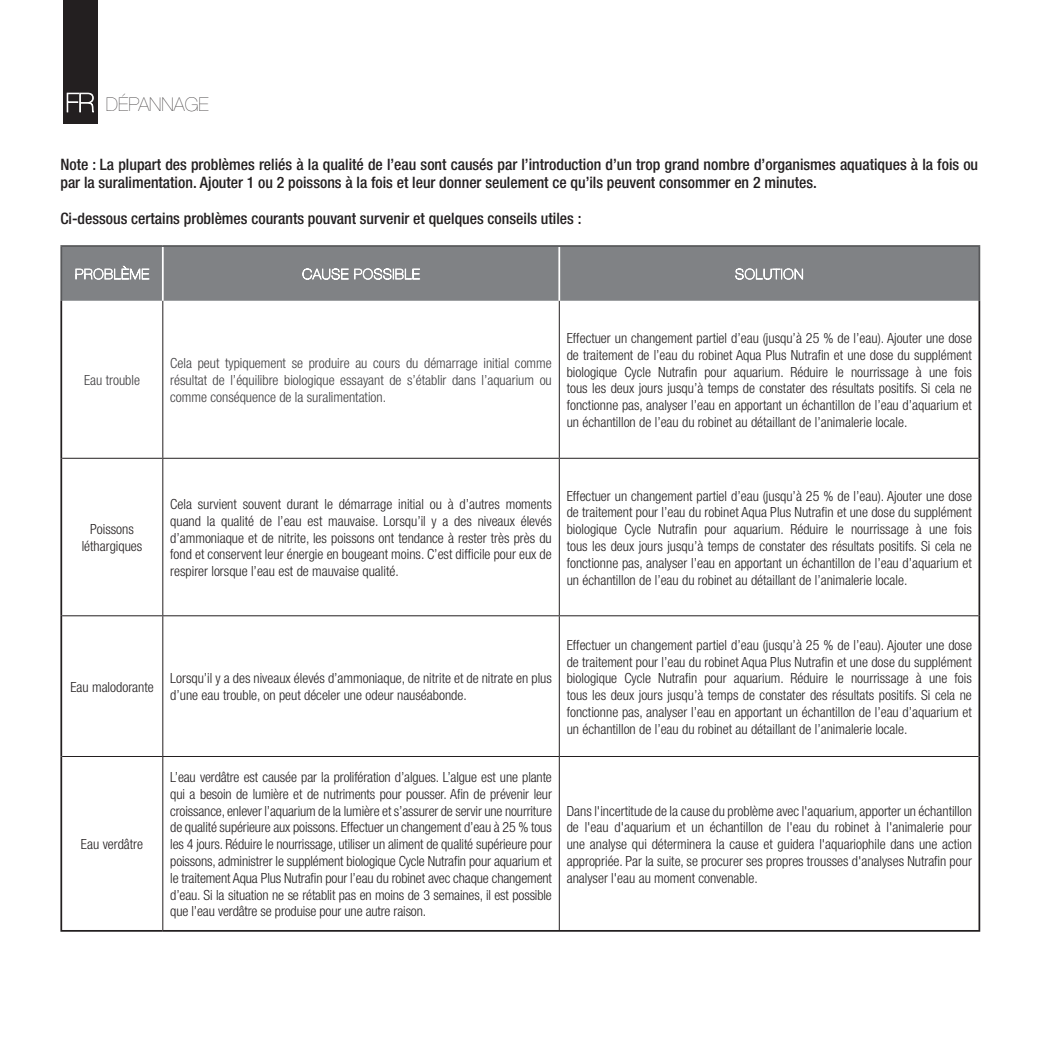
<style>
.page{position:relative;width:1042px;height:1042px;background:#fff}
.page>*{position:absolute;margin:0;border:0;box-sizing:border-box;transform-origin:0 0}
.t1{font:200 19.07px "Helvetica Neue";color:#231f20}
.t2{font:500 condensed 15.75px/17.8px "Helvetica Neue";color:#231f20}
.t3{font:300 condensed 14px/16.8px "Helvetica Neue";color:#231f20;text-align:justify}
.t4{font:300 condensed 14px/16.8px "Helvetica Neue";color:#3e3d3f;text-align:justify}
.s1{font-size:26.25px;color:#fff}
</style>
<div class="page">
<div style="left:62px;top:247px;width:916px;height:54px;background:#808285"></div>
<hr style="left:162px;top:301px;width:1px;height:157px;background:#231f20">
<hr style="left:559px;top:301px;width:1px;height:157px;background:#231f20">
<hr style="left:62px;top:458px;width:101px;height:1px;background:#231f20">
<hr style="left:163px;top:458px;width:396px;height:1px;background:#231f20">
<hr style="left:162px;top:459px;width:1px;height:156px;background:#231f20">
<hr style="left:559px;top:458px;width:419px;height:1px;background:#231f20">
<hr style="left:559px;top:459px;width:1px;height:156px;background:#231f20">
<hr style="left:62px;top:615px;width:101px;height:1px;background:#231f20">
<hr style="left:163px;top:615px;width:396px;height:1px;background:#231f20">
<hr style="left:162px;top:616px;width:1px;height:140px;background:#231f20">
<hr style="left:559px;top:615px;width:419px;height:1px;background:#231f20">
<hr style="left:559px;top:616px;width:1px;height:140px;background:#231f20">
<hr style="left:62px;top:756px;width:101px;height:1px;background:#231f20">
<hr style="left:163px;top:756px;width:396px;height:1px;background:#231f20">
<hr style="left:162px;top:757px;width:1px;height:173px;background:#231f20">
<hr style="left:559px;top:756px;width:419px;height:1px;background:#231f20">
<hr style="left:559px;top:757px;width:1px;height:173px;background:#231f20">
<hr style="left:162px;top:247px;width:2px;height:54px;background:#fff">
<hr style="left:558px;top:247px;width:2px;height:54px;background:#fff">
<hr style="left:60px;top:245px;width:103px;height:2px;background:#58595b">
<hr style="left:60px;top:247px;width:2px;height:54px;background:#58595b">
<hr style="left:163px;top:245px;width:817px;height:2px;background:#58595b">
<hr style="left:978px;top:247px;width:2px;height:54px;background:#58595b">
<hr style="left:60px;top:301px;width:2px;height:157px;background:#231f20">
<hr style="left:978px;top:301px;width:2px;height:157px;background:#231f20">
<hr style="left:60px;top:458px;width:2px;height:158px;background:#231f20">
<hr style="left:978px;top:458px;width:2px;height:158px;background:#231f20">
<hr style="left:60px;top:616px;width:2px;height:140px;background:#231f20">
<hr style="left:978px;top:616px;width:2px;height:140px;background:#231f20">
<hr style="left:60px;top:756px;width:2px;height:174px;background:#231f20">
<hr style="left:978px;top:756px;width:2px;height:174px;background:#231f20">
<hr style="left:60px;top:930px;width:103px;height:2px;background:#231f20">
<hr style="left:163px;top:930px;width:817px;height:2px;background:#231f20">
<svg style="left:75px;top:268px;width:18px;height:12px"></svg>
<div style="left:94px;top:269px;width:9px;height:10px;border:1px solid #fff;border-radius:50%"></div>
<div style="left:94px;top:268px;width:9px;height:12px;border:1px solid #fff;border-radius:50%"></div>
<svg style="left:104px;top:266px;width:46px;height:16px"></svg>
<svg style="left:302px;top:265px;width:60px;height:15px"></svg>
<div style="left:363px;top:269px;width:9px;height:10px;border:1px solid #fff;border-radius:50%"></div>
<div style="left:363px;top:268px;width:10px;height:12px;border:1px solid #fff;border-radius:50%"></div>
<svg style="left:373px;top:268px;width:47px;height:12px"></svg>
<svg style="left:735px;top:268px;width:9px;height:12px"></svg>
<div style="left:745px;top:269px;width:9px;height:10px;border:1px solid #fff;border-radius:50%"></div>
<div style="left:745px;top:268px;width:10px;height:12px;border:1px solid #fff;border-radius:50%"></div>
<svg style="left:755px;top:268px;width:27px;height:12px"></svg>
<div style="left:784px;top:269px;width:9px;height:10px;border:1px solid #fff;border-radius:50%"></div>
<div style="left:783px;top:268px;width:10px;height:12px;border:1px solid #fff;border-radius:50%"></div>
<svg style="left:794px;top:267px;width:9px;height:14px"></svg>
<div style="left:63px;top:0;width:34px;height:124px;background:#231f20"></div>
<svg style="left:67px;top:93px;width:27px;height:19px"></svg>
<h1 class="t1" style="left:66px;top:98px;width:144px"><span class="s1">FR</span> DÉPANNAGE</h1>
<p class="t2" style="left:60px;top:157px;width:919px">Note : La plupart des problèmes reliés à la qualité de l’eau sont causés par l’introduction d’un trop grand nombre d’organismes aquatiques à la fois ou par la suralimentation. Ajouter 1 ou 2 poissons à la fois et leur donner seulement ce qu’ils peuvent consommer en 2 minutes.</p>
<p class="t2" style="left:60px;top:211px;width:522px">Ci-dessous certains problèmes courants pouvant survenir et quelques conseils utiles :</p>
<p class="t4" style="left:84px;top:373px;width:57px">Eau trouble</p>
<p class="t3" style="left:82px;top:522px;width:62px;text-align:center">Poissons léthargiques</p>
<p class="t4" style="left:170px;top:356px;width:383px">Cela peut typiquement se produire au cours du démarrage initial comme résultat de l’équilibre biologique essayant de s’établir dans l’aquarium ou comme conséquence de la suralimentation.</p>
<p class="t3" style="left:567px;top:331px;width:407px">Effectuer un changement partiel d’eau (jusqu’à 25 % de l’eau). Ajouter une dose de traitement de l’eau du robinet Aqua Plus Nutrafin et une dose du supplément biologique Cycle Nutrafin pour aquarium. Réduire le nourrissage à une fois tous les deux jours jusqu’à temps de constater des résultats positifs. Si cela ne fonctionne pas, analyser l’eau en apportant un échantillon de l’eau d’aquarium et un échantillon de l’eau du robinet au détaillant de l’animalerie locale.</p>
<p class="t3" style="left:170px;top:497px;width:383px">Cela survient souvent durant le démarrage initial ou à d’autres moments quand la qualité de l’eau est mauvaise. Lorsqu’il y a des niveaux élevés d’ammoniaque et de nitrite, les poissons ont tendance à rester très près du fond et conservent leur énergie en bougeant moins. C’est difficile pour eux de respirer lorsque l’eau est de mauvaise qualité.</p>
<p class="t3" style="left:567px;top:488px;width:407px">Effectuer un changement partiel d’eau (jusqu’à 25 % de l’eau). Ajouter une dose de traitement pour l’eau du robinet Aqua Plus Nutrafin et une dose du supplément biologique Cycle Nutrafin pour aquarium. Réduire le nourrissage à une fois tous les deux jours jusqu’à temps de constater des résultats positifs. Si cela ne fonctionne pas, analyser l’eau en apportant un échantillon de l’eau d’aquarium et un échantillon de l’eau du robinet au détaillant de l’animalerie locale.</p>
<p class="t3" style="left:70px;top:679px;width:85px">Eau malodorante</p>
<p class="t3" style="left:170px;top:671px;width:383px">Lorsqu’il y a des niveaux élevés d’ammoniaque, de nitrite et de nitrate en plus d’une eau trouble, on peut déceler une odeur nauséabonde.</p>
<p class="t3" style="left:567px;top:637px;width:407px">Effectuer un changement partiel d’eau (jusqu’à 25 % de l’eau). Ajouter une dose de traitement pour l’eau du robinet Aqua Plus Nutrafin et une dose du supplément biologique Cycle Nutrafin pour aquarium. Réduire le nourrissage à une fois tous les deux jours jusqu’à temps de constater des résultats positifs. Si cela ne fonctionne pas, analyser l’eau en apportant un échantillon de l’eau d’aquarium et un échantillon de l’eau du robinet au détaillant de l’animalerie locale.</p>
<p class="t3" style="left:81px;top:837px;width:64px">Eau verdâtre</p>
<p class="t3" style="left:170px;top:770px;width:383px">L’eau verdâtre est causée par la prolifération d’algues. L’algue est une plante qui a besoin de lumière et de nutriments pour pousser. Afin de prévenir leur croissance, enlever l’aquarium de la lumière et s’assurer de servir une nourriture de qualité supérieure aux poissons. Effectuer un changement d’eau à 25 % tous les 4 jours. Réduire le nourrissage, utiliser un aliment de qualité supérieure pour poissons, administrer le supplément biologique Cycle Nutrafin pour aquarium et le traitement Aqua Plus Nutrafin pour l’eau du robinet avec chaque changement d’eau. Si la situation ne se rétablit pas en moins de 3 semaines, il est possible que l’eau verdâtre se produise pour une autre raison.</p>
<p class="t3" style="left:567px;top:803px;width:407px">Dans l'incertitude de la cause du problème avec l'aquarium, apporter un échantillon de l'eau d'aquarium et un échantillon de l'eau du robinet à l'animalerie pour une analyse qui déterminera la cause et guidera l'aquariophile dans une action appropriée. Par la suite, se procurer ses propres trousses d'analyses Nutrafin pour analyser l'eau au moment convenable.</p>
</div>
